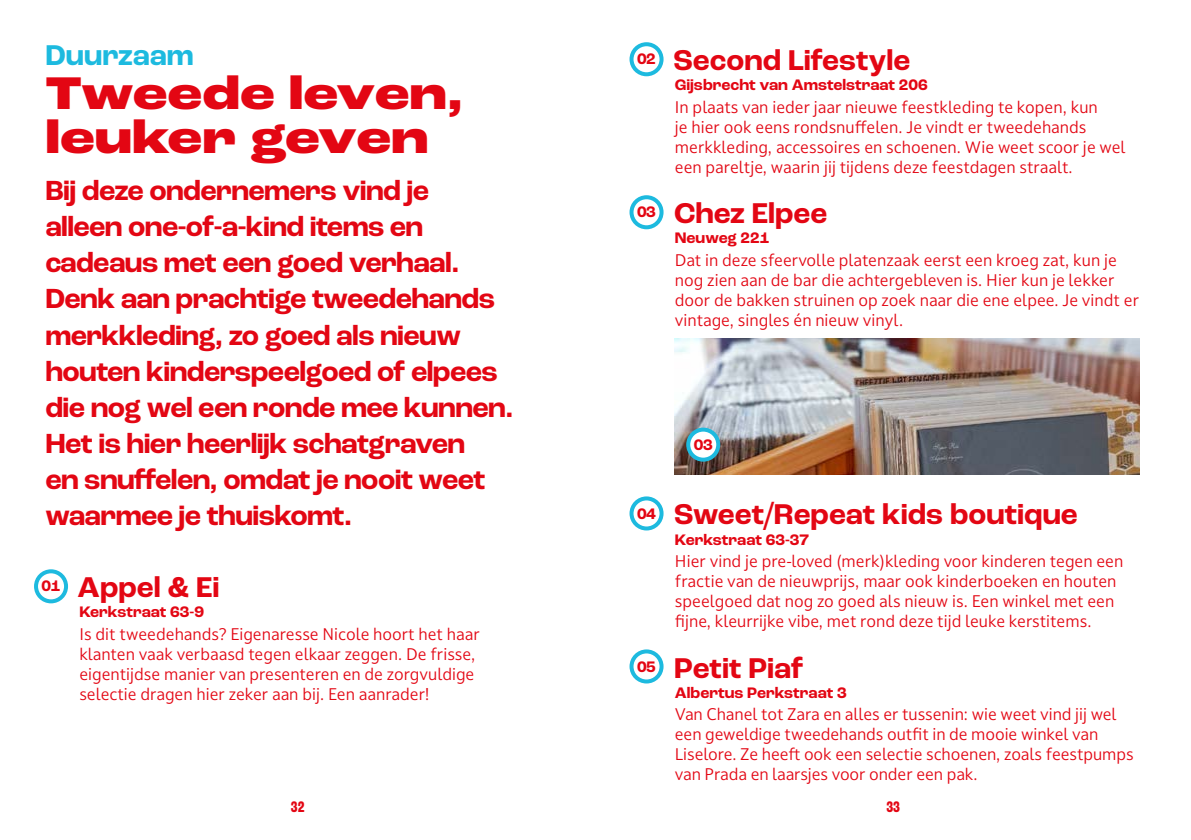
<style>
.page{position:relative;width:1191px;height:840px;background:#fff}
.page>*{position:absolute;margin:0;border:0;box-sizing:border-box;transform-origin:0 0}
.t1{font:800 expanded 48px/44px "Roc Grotesk";color:#e30613}
.t2{font:700 30px "Roc Grotesk";color:#e30613}
.t3{font:700 30px "Roc Grotesk";color:#1dbadf}
.t4{font:700 29px/36px "Roc Grotesk";letter-spacing:-.02em;color:#e30613}
.t5{font:16px/20px "Darkmode Darkmode On";color:#e30613}
.t6{font:700 16px "Roc Grotesk";color:#e30613}
.t7{font:700 condensed 16px "Roc Grotesk";color:#e30613}
</style>
<div class="page">
<div style="left:629px;top:42px;width:34px;height:34px;border:4px solid #1dbadf;border-radius:50%"></div>
<div style="left:629px;top:195px;width:34px;height:34px;border:4px solid #1dbadf;border-radius:50%"></div>
<img style="left:675px;top:338px;width:465px;height:136px">
<div style="left:688px;top:429px;width:30px;height:30px;background:#fff;border-radius:50%"></div>
<div style="left:686px;top:427px;width:34px;height:34px;border:4px solid #1dbadf;border-radius:50%"></div>
<div style="left:629px;top:496px;width:34px;height:34px;border:4px solid #1dbadf;border-radius:50%"></div>
<div style="left:629px;top:649px;width:34px;height:34px;border:4px solid #1dbadf;border-radius:50%"></div>
<div style="left:34px;top:569px;width:34px;height:34px;border:4px solid #1dbadf;border-radius:50%"></div>
<h2 class="t3" style="left:45px;top:36px;width:150px">Duurzaam</h2>
<h1 class="t1" style="left:45px;top:73px;width:419px">Tweede leven, leuker geven</h1>
<p class="t4" style="left:45px;top:173px;width:469px">Bij deze ondernemers vind je alleen one-of-a-kind items en cadeaus met een goed verhaal.<br>Denk aan prachtige tweedehands merkkleding, zo goed als nieuw houten kinderspeelgoed of elpees die nog wel een ronde mee kunnen.<br>Het is hier heerlijk schatgraven<br>en snuffelen, omdat je nooit weet waarmee je thuiskomt.</p>
<h2 class="t2" style="left:42px;top:568px;width:179px"><sup>01</sup> Appel &amp; Ei</h2>
<p class="t6" style="left:79px;top:601px;width:126px">Kerkstraat 63-9</p>
<p class="t5" style="left:79px;top:623px;width:402px">Is dit tweedehands? Eigenaresse Nicole hoort het haar klanten vaak verbaasd tegen elkaar zeggen. De frisse, eigentijdse manier van presenteren en de zorgvuldige selectie dragen hier zeker aan bij. Een aanrader!</p>
<h2 class="t2" style="left:637px;top:42px;width:275px"><sup>02</sup> Second Lifestyle</h2>
<p class="t6" style="left:675px;top:75px;width:254px">Gijsbrecht van Amstelstraat 206</p>
<p class="t5" style="left:675px;top:97px;width:452px">In plaats van ieder jaar nieuwe feestkleding te kopen, kun<br>je hier ook eens rondsnuffelen. Je vindt er tweedehands merkkleding, accessoires en schoenen. Wie weet scoor je wel een pareltje, waarin jij tijdens deze feestdagen straalt.</p>
<h2 class="t2" style="left:637px;top:195px;width:192px"><sup>03</sup> Chez Elpee</h2>
<p class="t6" style="left:675px;top:228px;width:96px">Neuweg 221</p>
<p class="t5" style="left:675px;top:250px;width:466px">Dat in deze sfeervolle platenzaak eerst een kroeg zat, kun je nog zien aan de bar die achtergebleven is. Hier kun je lekker door de bakken struinen op zoek naar die ene elpee. Je vindt er vintage, singles én nieuw vinyl.</p>
<p class="t6" style="left:694px;top:434px;width:20px">03</p>
<h2 class="t2" style="left:637px;top:495px;width:442px"><sup>04</sup> Sweet/Repeat kids boutique</h2>
<p class="t6" style="left:675px;top:529px;width:136px">Kerkstraat 63-37</p>
<p class="t5" style="left:675px;top:551px;width:450px">Hier vind je pre-loved (merk)kleding voor kinderen tegen een fractie van de nieuwprijs, maar ook kinderboeken en houten speelgoed dat nog zo goed als nieuw is. Een winkel met een fijne, kleurrijke vibe, met rond deze tijd leuke kerstitems.</p>
<h2 class="t2" style="left:637px;top:648px;width:168px"><sup>05</sup> Petit Piaf</h2>
<p class="t6" style="left:675px;top:682px;width:173px">Albertus Perkstraat 3</p>
<p class="t5" style="left:675px;top:703px;width:460px">Van Chanel tot Zara en alles er tussenin: wie weet vind jij wel een geweldige tweedehands outfit in de mooie winkel van Liselore. Ze heeft ook een selectie schoenen, zoals feestpumps van Prada en laarsjes voor onder een pak.</p>
<p class="t7" style="left:291px;top:796px;width:15px">32</p>
<p class="t7" style="left:886px;top:796px;width:15px">33</p>
</div>
